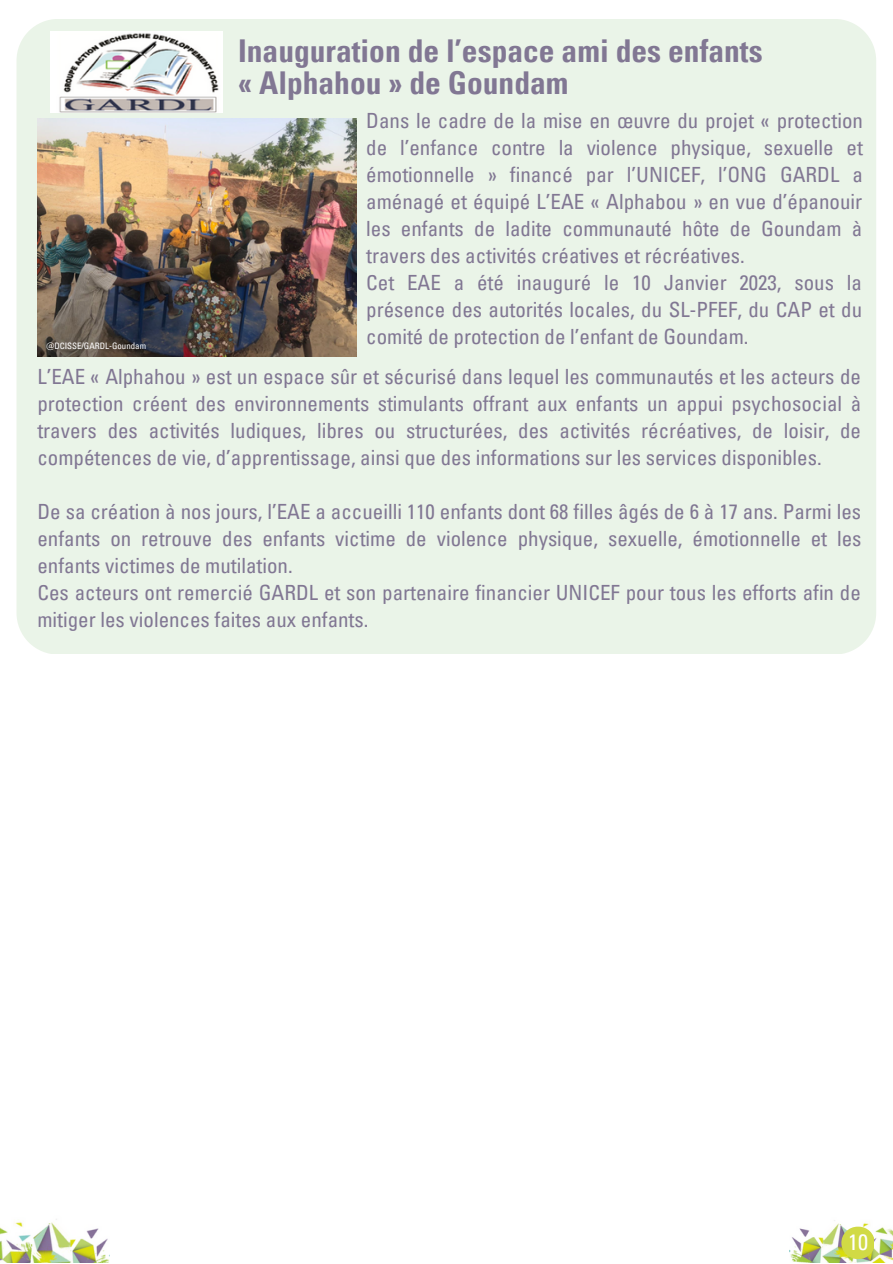
<style>
.page{position:relative;width:893px;height:1264px;background:#fff}
.page>*{position:absolute;margin:0;border:0;box-sizing:border-box;transform-origin:0 0}
.t1{font:700 condensed 31.5px/32.5px "Univers LT Pro";color:#817793}
.t2{font:condensed 22.5px "Univers LT Pro";color:#fff}
.t3{font:condensed 21px/27px "Univers LT Pro";color:#817793}
.t4{font:condensed 8.85px "Univers LT Pro";color:#fff}
</style>
<div class="page">
<img style="left:0;top:1219px;width:110px;height:43px">
<img style="left:789px;top:1220px;width:103px;height:42px">
<svg style="left:841px;top:1226px;width:32px;height:32px"></svg>
<div style="left:17px;top:19px;width:859px;height:634px;background:#eaf4e8"></div>
<img style="left:51px;top:31px;width:172px;height:81px">
<img style="left:37px;top:118px;width:320px;height:239px">
<p class="t4" style="left:46px;top:343px;width:101px">@DCISSE/GARDL-Goundam</p>
<h1 class="t1" style="left:238px;top:38px;width:526px">Inauguration de l’espace ami des enfants « Alphahou » de Goundam</h1>
<p class="t3" style="left:366px;top:110px;width:498px">Dans le cadre de la mise en œuvre du projet « protection de l’enfance contre la violence physique, sexuelle et émotionnelle » financé par l’UNICEF, l’ONG GARDL a aménagé et équipé L’EAE « Alphabou » en vue d’épanouir les enfants de ladite communauté hôte de Goundam à travers des activités créatives et récréatives.<br>Cet EAE a été inauguré le 10 Janvier 2023, sous la présence des autorités locales, du SL-PFEF, du CAP et du comité de protection de l’enfant de Goundam.</p>
<p class="t3" style="left:37px;top:366px;width:825px;text-align:justify">L’EAE « Alphahou » est un espace sûr et sécurisé dans lequel les communautés et les acteurs de protection créent des environnements stimulants offrant aux enfants un appui psychosocial à travers des activités ludiques, libres ou structurées, des activités récréatives, de loisir, de compétences de vie, d’apprentissage, ainsi que des informations sur les services disponibles.</p>
<p class="t3" style="left:37px;top:501px;width:825px">De sa création à nos jours, l’EAE a accueilli 110 enfants dont 68 filles âgés de 6 à 17 ans. Parmi les enfants on retrouve des enfants victime de violence physique, sexuelle, émotionnelle et les enfants victimes de mutilation.<br>Ces acteurs ont remercié GARDL et son partenaire financier UNICEF pour tous les efforts afin de mitiger les violences faites aux enfants.</p>
<p class="t2" style="left:848px;top:1233px;width:21px">10</p>
</div>
